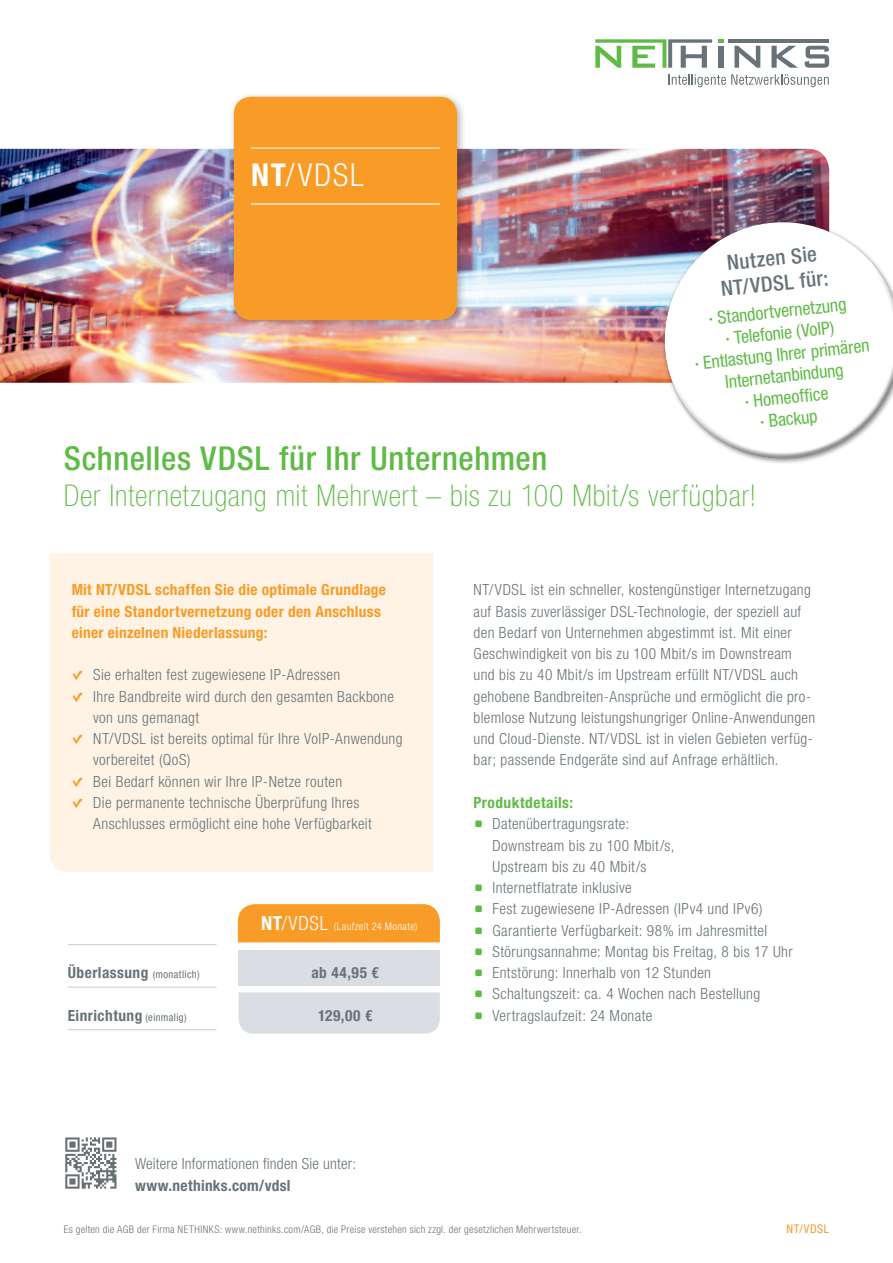
<style>
.page{position:relative;width:893px;height:1263px;background:#fff}
.page>*{position:absolute;margin:0;border:0;box-sizing:border-box;transform-origin:0 0}
.t1{font:500 condensed 33px "Helvetica Neue LT Std";letter-spacing:.015em;color:#60bb46}
.t2{font:300 condensed 31.5px "Helvetica Neue LT Pro";color:#fff}
.t3{font:100 condensed 30px "Helvetica Neue LT Std";letter-spacing:.03em;color:#60bb46}
.t4{font:500 condensed 21px/25.2px "Helvetica Neue";color:#687379;text-align:center}
.t5{font:condensed 18px/21.6px "Helvetica Neue LT Std";color:#60bb46;text-align:center}
.t6{font:300 condensed 15.3px/21.3px "Helvetica Neue LT Pro";letter-spacing:.025em;color:#687379}
.t7{font:700 condensed 15.3px/21.3px "Helvetica Neue LT Pro";letter-spacing:.02em;color:#f89c27}
.t8{font:700 condensed 15.3px "Helvetica Neue LT Pro";letter-spacing:.03em;color:#687379}
.t9{font:700 condensed 15.3px "Helvetica Neue LT Pro";letter-spacing:.03em;color:#60bb46}
.t10{font:condensed 12px "Helvetica Neue LT Pro";letter-spacing:.05em;color:#f89a2e}
.t11{font:300 condensed 10.5px "Helvetica Neue LT Pro";letter-spacing:.03em;color:#687379}
.t12{font:300 condensed 10.5px "Helvetica Neue LT Pro";letter-spacing:.035em;color:#fff}
.s1{font-weight:700}
.s2{font-family:"Helvetica Neue";font-weight:500}
.s3{font-weight:400;font-size:10.5px}
.s4{font-weight:700;font-size:19.5px}
.s5{font-size:19.5px}
</style>
<div class="page">
<div style="left:239px;top:992px;width:201px;height:42px;background:#dadee2"></div>
<div style="left:239px;top:950px;width:201px;height:35px;background:#dadee2"></div>
<img style="left:0;top:149px;width:829px;height:234px">
<div style="left:229px;top:91px;width:237px;height:238px;background:#231f20;opacity:.3"></div>
<div style="left:234px;top:97px;width:223px;height:223px;background:#f89c27;border-radius:17px"></div>
<hr style="left:251px;top:148px;width:189px;height:1px;background:#fff">
<hr style="left:251px;top:203px;width:189px;height:2px;background:#fff">
<svg style="left:237px;top:904px;width:203px;height:39px;background:#f89f2f"></svg>
<hr style="left:68px;top:944px;width:149px;height:1px;background:#d1d2d4">
<hr style="left:68px;top:986px;width:149px;height:2px;background:#d1d2d4">
<hr style="left:68px;top:1029px;width:149px;height:1px;background:#d1d2d4">
<svg style="left:718px;top:39px;width:5px;height:4px"></svg>
<div style="left:718px;top:46px;width:5px;height:22px;background:#687379"></div>
<svg style="left:734px;top:46px;width:26px;height:22px"></svg>
<svg style="left:771px;top:46px;width:27px;height:22px"></svg>
<svg style="left:805px;top:46px;width:24px;height:22px"></svg>
<svg style="left:595px;top:39px;width:117px;height:29px"></svg>
<hr style="left:729px;top:39px;width:100px;height:4px;background:#687379">
<svg style="left:668px;top:74px;width:161px;height:13px"></svg>
<div style="left:63px;top:1135px;width:56px;height:56px;background:linear-gradient(to right,#fff,#fff)"></div>
<svg style="left:65px;top:1137px;width:51px;height:52px"></svg>
<div style="left:50px;top:553px;width:383px;height:319px;background:#fef3e5"></div>
<div style="left:661px;top:219px;width:232px;height:245px;background:#231f20;opacity:.5"></div>
<div style="left:664px;top:221px;width:224px;height:177px;background:#fff;opacity:.6"></div>
<div style="left:669px;top:259px;width:224px;height:201px;background:#231f20;opacity:.5"></div>
<svg style="left:73px;top:671px;width:10px;height:9px"></svg>
<svg style="left:73px;top:692px;width:10px;height:10px"></svg>
<svg style="left:73px;top:735px;width:10px;height:9px"></svg>
<svg style="left:73px;top:777px;width:10px;height:10px"></svg>
<svg style="left:73px;top:798px;width:10px;height:10px"></svg>
<h2 class="t2" style="left:251px;top:157px;width:114px"><span class="s1">NT</span>/VDSL</h2>
<h3 class="t4" style="left:717px;top:251px;width:110px;rotate:-6deg">Nutzen Sie<br>NT/VDSL für:</h3>
<p class="t5" style="left:689px;top:310px;width:177px;rotate:-6deg"><span class="s2">·</span> Standortvernetzung<br><span class="s2">·</span> Telefonie (VoIP)<br><span class="s2">·</span> Entlastung Ihrer primären<br>Internetanbindung<br><span class="s2">·</span> Homeoffi ce<br><span class="s2">·</span> Backup</p>
<h1 class="t1" style="left:64px;top:439px;width:485px">Schnelles VDSL für Ihr Unternehmen</h1>
<h3 class="t3" style="left:64px;top:479px;width:694px">Der Internetzugang mit Mehrwert – bis zu 100 Mbit/s verfügbar!</h3>
<p class="t7" style="left:72px;top:579px;width:316px">Mit NT/VDSL schaffen Sie die optimale Grundlage für eine Standortvernetzung oder den Anschluss einer einzelnen Niederlassung:</p>
<p class="t6" style="left:93px;top:664px;width:311px">Sie erhalten fest zugewiesene IP-Adressen<br>Ihre Bandbreite wird durch den gesamten Backbone von uns gemanagt<br>NT/VDSL ist bereits optimal für Ihre VoIP-Anwendung vorbereitet (QoS)<br>Bei Bedarf können wir Ihre IP-Netze routen<br>Die permanente technische Überprüfung Ihres Anschlusses ermöglicht eine hohe Verfügbarkeit</p>
<p class="t8" style="left:68px;top:963px;width:133px">Überlassung <span class="s3">(monatlich)</span></p>
<p class="t8" style="left:68px;top:1006px;width:120px">Einrichtung <span class="s3">(einmalig)</span></p>
<p class="t12" style="left:261px;top:920px;width:158px"><span class="s4">NT</span><span class="s5">/VDSL</span> (Laufzeit 24 Monate)</p>
<p class="t8" style="left:311px;top:963px;width:69px">ab 44,95 €</p>
<p class="t8" style="left:318px;top:1006px;width:56px">129,00 €</p>
<p class="t6" style="left:473px;top:579px;width:343px">NT/VDSL ist ein schneller, kostengünstiger Internetzugang auf Basis zuverlässiger DSL-Technologie, der speziell auf den Bedarf von Unternehmen abgestimmt ist. Mit einer Geschwindigkeit von bis zu 100 Mbit/s im Downstream und bis zu 40 Mbit/s im Upstream erfüllt NT/VDSL auch gehobene Bandbreiten-Ansprüche und ermöglicht die pro&shy;blemlose Nutzung leistungshungriger Online-Anwendungen und Cloud-Dienste. NT/VDSL ist in vielen Gebieten verfüg&shy;bar; passende Endgeräte sind auf Anfrage erhältlich.</p>
<p class="t9" style="left:473px;top:793px;width:101px">Produktdetails:</p>
<p class="t6" style="left:492px;top:813px;width:302px">Datenübertragungsrate:<br>Downstream bis zu 100 Mbit/s,<br>Upstream bis zu 40 Mbit/s<br>Internetflatrate inklusive<br>Fest zugewiesene IP-Adressen (IPv4 und IPv6)<br>Garantierte Verfügbarkeit: 98% im Jahresmittel Störungsannahme: Montag bis Freitag, 8 bis 17 Uhr Entstörung: Innerhalb von 12 Stunden Schaltungszeit: ca. 4 Wochen nach Bestellung Vertragslaufzeit: 24 Monate</p>
<p class="t6" style="left:135px;top:1153px;width:223px">Weitere Informationen finden Sie unter:</p>
<p class="t8" style="left:135px;top:1176px;width:157px">www.nethinks.com/vdsl</p>
<p class="t11" style="left:64px;top:1223px;width:519px">Es gelten die AGB der Firma NETHINKS: www.nethinks.com/AGB, die Preise verstehen sich zzgl. der gesetzlichen Mehrwertsteuer.</p>
<p class="t10" style="left:786px;top:1222px;width:44px">NT/VDSL</p>
</div>
